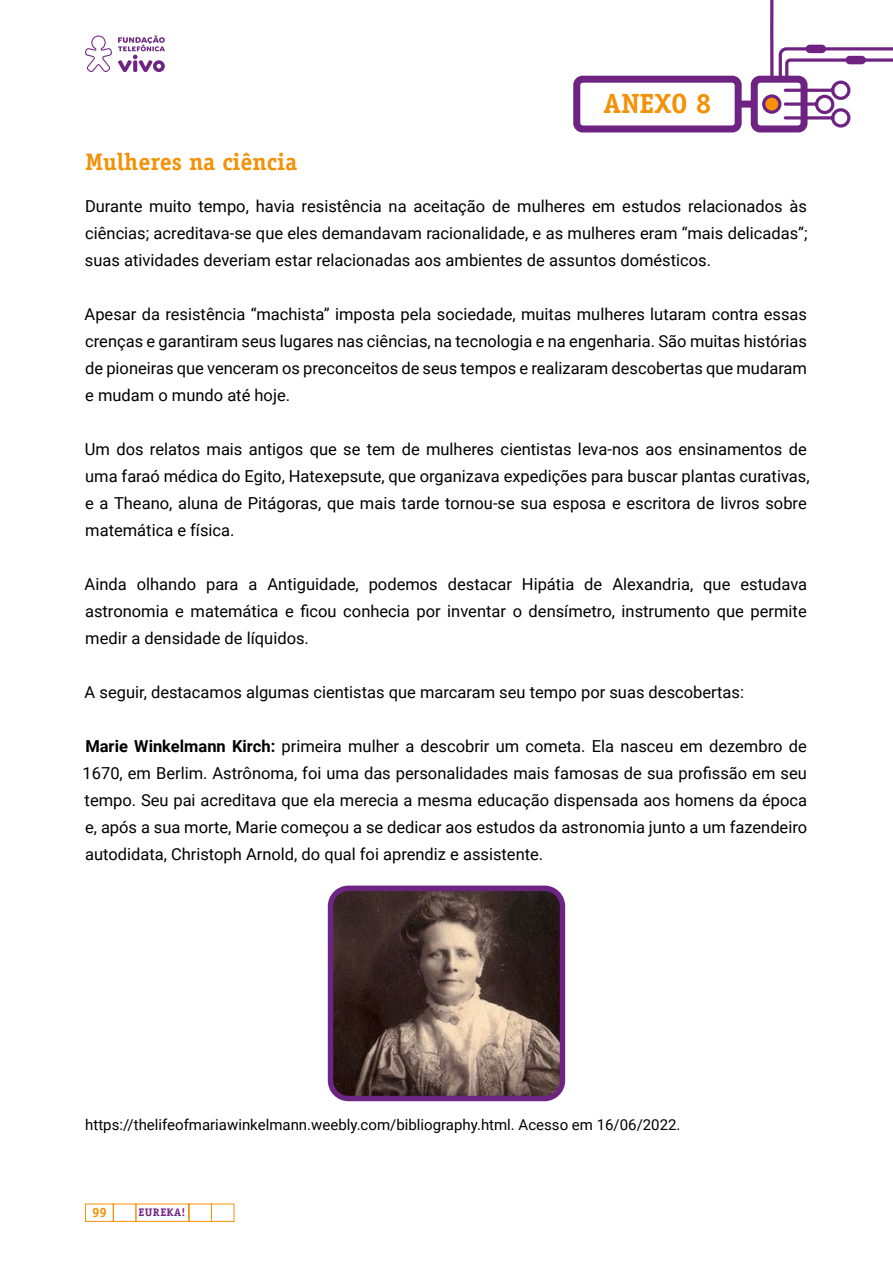
<style>
.page{position:relative;width:893px;height:1263px;background:#fff}
.page>*{position:absolute;margin:0;border:0;box-sizing:border-box;transform-origin:0 0}
.t1{font:700 27.9px "Officina Serif Std";color:#f39209}
.t2{font:700 24px "Officina Serif Std";color:#f39209}
.t3{font:16.5px/27px "Roboto";color:#000;text-align:justify}
.t4{font:15px "Roboto";color:#000}
.t5{font:700 13.5px "Officina Serif Std";color:#f39209}
.t6{font:700 10.95px "Officina Serif Std";letter-spacing:.035em;color:#6e2482}
.s1{font-weight:700}
</style>
<div class="page">
<svg style="left:85px;top:35px;width:80px;height:37px"></svg>
<svg style="left:85px;top:1203px;width:150px;height:19px"></svg>
<svg style="left:573px;top:0;width:320px;height:133px"></svg>
<div style="left:738px;top:101px;width:16px;height:7px;background:#6e2383"></div>
<img style="left:334px;top:891px;width:225px;height:204px">
<div style="left:328px;top:885px;width:237px;height:216px;border:5px solid #6e2482;border-radius:18px"></div>
<h1 class="t1" style="left:603px;top:86px;width:109px">ANEXO 8</h1>
<h2 class="t2" style="left:85px;top:147px;width:213px">Mulheres na ciência</h2>
<p class="t3" style="left:85px;top:192px;width:724px">Durante muito tempo, havia resistência na aceitação de mulheres em estudos relacionados às ciências; acreditava-se que eles demandavam racionalidade, e as mulheres eram “mais delicadas”; suas atividades deveriam estar relacionadas aos ambientes de assuntos domésticos.</p>
<p class="t3" style="left:85px;top:300px;width:724px">Apesar da resistência “machista” imposta pela sociedade, muitas mulheres lutaram contra essas crenças e garantiram seus lugares nas ciências, na tecnologia e na engenharia. São muitas histórias de pioneiras que venceram os preconceitos de seus tempos e realizaram descobertas que mudaram e mudam o mundo até hoje.</p>
<p class="t3" style="left:85px;top:434px;width:726px;text-align:left">Um dos relatos mais antigos que se tem de mulheres cientistas leva-nos aos ensinamentos de uma faraó médica do Egito, Hatexepsute, que organizava expedições para buscar plantas curativas, e a Theano, aluna de Pitágoras, que mais tarde tornou-se sua esposa e escritora de livros sobre matemática e física.</p>
<p class="t3" style="left:85px;top:569px;width:724px">Ainda olhando para a Antiguidade, podemos destacar Hipátia de Alexandria, que estudava astronomia e matemática e ficou conhecia por inventar o densímetro, instrumento que permite medir a densidade de líquidos.</p>
<p class="t3" style="left:85px;top:677px;width:661px">A seguir, destacamos algumas cientistas que marcaram seu tempo por suas descobertas:</p>
<p class="t3" style="left:83px;top:731px;width:726px"><span class="s1">Marie Winkelmann Kirch:</span> primeira mulher a descobrir um cometa. Ela nasceu em dezembro de 1670, em Berlim. Astrônoma, foi uma das personalidades mais famosas de sua profissão em seu tempo. Seu pai acreditava que ela merecia a mesma educação dispensada aos homens da época e, após a sua morte, Marie começou a se dedicar aos estudos da astronomia junto a um fazendeiro autodidata, Christoph Arnold, do qual foi aprendiz e assistente.</p>
<p class="t4" style="left:85px;top:1114px;width:597px">https://thelifeofmariawinkelmann.weebly.com/bibliography.html. Acesso em 16/06/2022.</p>
<p class="t5" style="left:92px;top:1204px;width:16px">99</p>
<p class="t6" style="left:139px;top:1206px;width:48px">EUREKA!</p>
</div>
